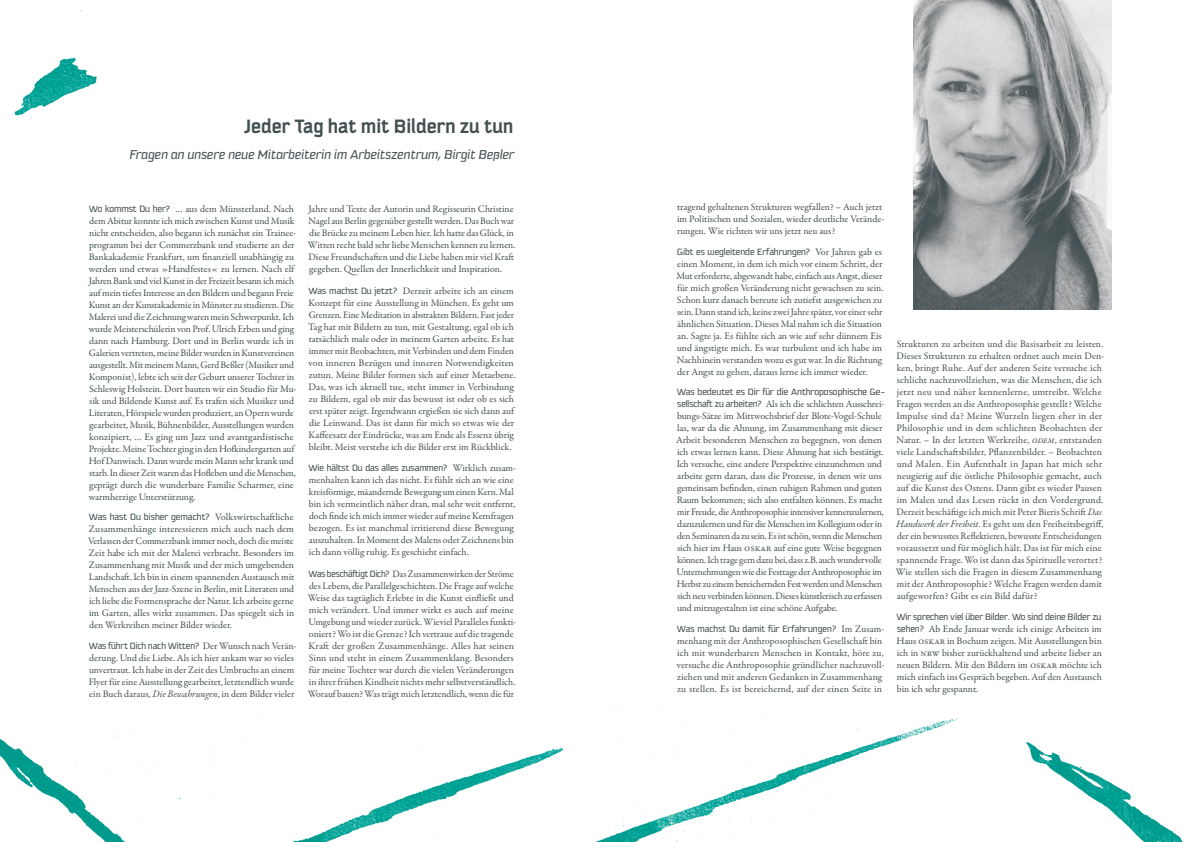
<style>
.page{position:relative;width:1191px;height:842px;background:#fff}
.page>*{position:absolute;margin:0;border:0;box-sizing:border-box;transform-origin:0 0}
.t1{font:700 21px "Kautiva Pro";letter-spacing:.005em;color:#435052}
.t2{font:italic 14px "Kautiva Pro";letter-spacing:.01em;color:#435052}
.t3{font:10px/12px "Garamond Premr Pro";letter-spacing:-.005em;color:#435052}
.t4{font:10px "Kautiva Pro";color:#435052}
.s1{font-family:"Kautiva Pro"}
.s2{font-family:"Garamond Premr Pro"}
.s3{font-style:italic}
</style>
<div class="page">
<img style="left:14px;top:10px;width:93px;height:106px">
<img style="left:0;top:711px;width:1183px;height:131px">
<img style="left:913px;top:0;width:198px;height:309px">
<h1 class="t1" style="left:245px;top:115px;width:270px">Jeder Tag hat mit Bildern zu tun</h1>
<h2 class="t2" style="left:129px;top:147px;width:386px">Fragen an unsere neue Mitarbeiterin im Arbeitszentrum, Birgit Beßler</h2>
<p class="t3" style="left:89px;top:203px;width:209px"><span class="s1">Wo kommst Du her?</span> … aus dem Münsterland. Nach dem Abitur konnte ich mich zwischen Kunst und Musik nicht entscheiden, also begann ich zunächst ein Trainee&shy;programm bei der Commerzbank und studierte an der Bankakademie Frankfurt, um finanziell unabhängig zu werden und etwas »Handfestes« zu lernen. Nach elf Jahren Bank und viel Kunst in der Freizeit besann ich mich auf mein tiefes Interesse an den Bildern und begann Freie Kunst an der Kunstakademie in Münster zu studieren. Die Malerei und die Zeichnung waren mein Schwerpunkt. Ich wurde Meisterschülerin von Prof. Ulrich Erben und ging dann nach Hamburg. Dort und in Berlin wurde ich in Galerien vertreten, meine Bilder wurden in Kunstvereinen ausgestellt. Mit meinem Mann, Gerd Beßler (Musiker und Komponist), lebte ich seit der Geburt unserer Tochter in Schleswig Holstein. Dort bauten wir ein Studio für Mu&shy;sik und Bildende Kunst auf. Es trafen sich Musiker und Literaten, Hörspiele wurden produziert, an Opern wurde gearbeitet, Musik, Bühnenbilder, Ausstellungen wurden konzipiert, … Es ging um Jazz und avantgardistische Projekte. Meine Tochter ging in den Hofkindergarten auf Hof Danwisch. Dann wurde mein Mann sehr krank und starb. In dieser Zeit waren das Hofleben und die Menschen, geprägt durch die wunderbare Familie Scharmer, eine warmherzige Unterstützung.</p>
<p class="t4" style="left:89px;top:512px;width:207px">Was hast Du bisher gemacht? <span class="s2">Volkswirtschaftliche</span></p>
<p class="t3" style="left:88px;top:523px;width:208px;text-align:justify">Zusammenhänge interessieren mich auch nach dem Verlassen der Commerzbank immer noch, doch die meiste Zeit habe ich mit der Malerei verbracht. Besonders im Zusammenhang mit Musik und der mich umgebenden Landschaft. Ich bin in einem spannenden Austausch mit Menschen aus der Jazz-Szene in Berlin, mit Literaten und ich liebe die Formensprache der Natur. Ich arbeite gerne im Garten, alles wirkt zusammen. Das spiegelt sich in den Werkreihen meiner Bilder wieder.</p>
<p class="t4" style="left:89px;top:640px;width:209px">Was führt Dich nach Witten? <span class="s2">Der Wunsch nach Verän-</span></p>
<p class="t3" style="left:89px;top:652px;width:207px;text-align:justify">derung. Und die Liebe. Als ich hier ankam war so vieles unvertraut. Ich habe in der Zeit des Umbruchs an einem Flyer für eine Ausstellung gearbeitet, letztendlich wurde ein Buch daraus, <span class="s3">Die Bewahrungen</span>, in dem Bilder vieler</p>
<p class="t3" style="left:308px;top:203px;width:209px">Jahre und Texte der Autorin und Regisseurin Christine Nagel aus Berlin gegenüber gestellt werden. Das Buch war die Brücke zu meinem Leben hier. Ich hatte das Glück, in Witten recht bald sehr liebe Menschen kennen zu lernen.<br>Diese Freundschaften und die Liebe haben mir viel Kraft gegeben. Quellen der Innerlichkeit und Inspiration.</p>
<p class="t3" style="left:308px;top:285px;width:209px"><span class="s1">Was machst Du jetzt?</span> Derzeit arbeite ich an einem Konzept für eine Ausstellung in München. Es geht um Grenzen. Eine Meditation in abstrakten Bildern. Fast jeder Tag hat mit Bildern zu tun, mit Gestaltung, egal ob ich tatsächlich male oder in meinem Garten arbeite. Es hat immer mit Beobachten, mit Verbinden und dem Finden von inneren Bezügen und inneren Notwendigkeiten zutun. Meine Bilder formen sich auf einer Metaebene.<br>Das, was ich aktuell tue, steht immer in Verbindung zu Bildern, egal ob mir das bewusst ist oder ob es sich erst später zeigt. Irgendwann ergießen sie sich dann auf die Leinwand. Das ist dann für mich so etwas wie der Kaffeesatz der Eindrücke, was am Ende als Essenz übrig bleibt. Meist verstehe ich die Bilder erst im Rückblick.</p>
<p class="t4" style="left:308px;top:463px;width:209px">Wie hältst Du das alles zusammen? <span class="s2">Wirklich zusam-</span></p>
<p class="t3" style="left:309px;top:474px;width:208px">menhalten kann ich das nicht. Es fühlt sich an wie eine kreisförmige, mäandernde Bewegung um einen Kern. Mal bin ich vermeintlich näher dran, mal sehr weit entfernt, doch finde ich mich immer wieder auf meine Kernfragen bezogen. Es ist manchmal irritierend diese Bewegung auszuhalten. In Moment des Malens oder Zeichnens bin ich dann völlig ruhig. Es geschieht einfach.</p>
<p class="t3" style="left:308px;top:568px;width:210px"><span class="s1">Was beschäftigt Dich?</span> Das Zusammenwirken der Ströme des Lebens, die Parallelgeschichten. Die Frage auf welche Weise das tagtäglich Erlebte in die Kunst einfließt und mich verändert. Und immer wirkt es auch auf meine Umgebung und wieder zurück. Wieviel Paralleles funkti&shy;oniert? Wo ist die Grenze? Ich vertraue auf die tragende Kraft der großen Zusammenhänge. Alles hat seinen Sinn und steht in einem Zusammenklang. Besonders für meine Tochter war durch die vielen Veränderungen in ihrer frühen Kindheit nichts mehr selbstverständlich.<br>Worauf bauen? Was trägt mich letztendlich, wenn die für</p>
<p class="t3" style="left:677px;top:201px;width:209px">tragend gehaltenen Strukturen wegfallen? – Auch jetzt im Politischen und Sozialen, wieder deutliche Verände&shy;rungen. Wie richten wir uns jetzt neu aus?</p>
<p class="t4" style="left:677px;top:246px;width:206px">Gibt es wegleitende Erfahrungen? <span class="s2">Vor Jahren gab es</span></p>
<p class="t3" style="left:676px;top:258px;width:208px">einen Moment, in dem ich mich vor einem Schritt, der Mut erforderte, abgewandt habe, einfach aus Angst, dieser für mich großen Veränderung nicht gewachsen zu sein.<br>Schon kurz danach bereute ich zutiefst ausgewichen zu sein. Dann stand ich, keine zwei Jahre später, vor einer sehr ähnlichen Situation. Dieses Mal nahm ich die Situation an. Sagte ja. Es fühlte sich an wie auf sehr dünnem Eis und ängstigte mich. Es war turbulent und ich habe im Nachhinein verstanden wozu es gut war. In die Richtung der Angst zu gehen, daraus lerne ich immer wieder.</p>
<p class="t4" style="left:677px;top:387px;width:210px">Was bedeutet es Dir für die Anthroposophische Ge-</p>
<p class="t3" style="left:676px;top:398px;width:210px"><span class="s1">sellschaft zu arbeiten?</span> Als ich die schlichten Ausschrei&shy;bungs-Sätze im Mittwochsbrief der Blote-Vogel-Schule las, war da die Ahnung, im Zusammenhang mit dieser Arbeit besonderen Menschen zu begegnen, von denen ich etwas lernen kann. Diese Ahnung hat sich bestätigt.<br>Ich versuche, eine andere Perspektive einzunehmen und arbeite gern daran, dass die Prozesse, in denen wir uns gemeinsam befinden, einen ruhigen Rahmen und guten Raum bekommen; sich also entfalten können. Es macht mir Freude, die Anthroposophie intensiver kennenzulernen, dazuzulernen und für die Menschen im Kollegium oder in den Seminaren da zu sein. Es ist schön, wenn die Menschen sich hier im Haus oskar auf eine gute Weise begegnen können. Ich trage gern dazu bei, dass z.B. auch wundervolle Unternehmungen wie die Festtage der Anthroposophie im Herbst zu einem bereichernden Fest werden und Menschen sich neu verbinden können. Dieses künstlerisch zu erfassen und mitzugestalten ist eine schöne Aufgabe.</p>
<p class="t4" style="left:677px;top:623px;width:209px">Was machst Du damit für Erfahrungen? <span class="s2">Im Zusam-</span></p>
<p class="t3" style="left:677px;top:635px;width:209px">menhang mit der Anthroposophischen Gesellschaft bin ich mit wunderbaren Menschen in Kontakt, höre zu, versuche die Anthroposophie gründlicher nachzuvoll&shy;ziehen und mit anderen Gedanken in Zusammenhang zu stellen. Es ist bereichernd, auf der einen Seite in</p>
<p class="t3" style="left:895px;top:338px;width:210px">Strukturen zu arbeiten und die Basisarbeit zu leisten.<br>Dieses Strukturen zu erhalten ordnet auch mein Den&shy;ken, bringt Ruhe. Auf der anderen Seite versuche ich schlicht nachzuvollziehen, was die Menschen, die ich jetzt neu und näher kennenlerne, umtreibt. Welche Fragen werden an die Anthroposophie gestellt? Welche Impulse sind da? Meine Wurzeln liegen eher in der Philosophie und in dem schlichten Beobachten der Natur. – In der letzten Werkreihe, <span class="s3">odem</span>, entstanden viele Landschaftsbilder, Pflanzenbilder. – Beobachten und Malen. Ein Aufenthalt in Japan hat mich sehr neugierig auf die östliche Philosophie gemacht, auch auf die Kunst des Ostens. Dann gibt es wieder Pausen im Malen und das Lesen rückt in den Vordergrund.<br>Derzeit beschäftige ich mich mit Peter Bieris Schrift <span class="s3">Das Handwerk der Freiheit</span>. Es geht um den Freiheitsbegriff, der ein bewusstes Reflektieren, bewusste Entscheidungen voraussetzt und für möglich hält. Das ist für mich eine spannende Frage. Wo ist dann das Spirituelle verortet?<br>Wie stellen sich die Fragen in diesem Zusammenhang mit der Anthroposophie? Welche Fragen werden damit aufgeworfen? Gibt es ein Bild dafür?</p>
<p class="t4" style="left:896px;top:611px;width:206px">Wir sprechen viel über Bilder. Wo sind deine Bilder zu</p>
<p class="t3" style="left:896px;top:623px;width:207px;text-align:justify"><span class="s1">sehen?</span> Ab Ende Januar werde ich einige Arbeiten im Haus oskar in Bochum zeigen. Mit Ausstellungen bin ich in nrw bisher zurückhaltend und arbeite lieber an neuen Bildern. Mit den Bildern im oskar möchte ich mich einfach ins Gespräch begeben. Auf den Austausch bin ich sehr gespannt.</p>
</div>
